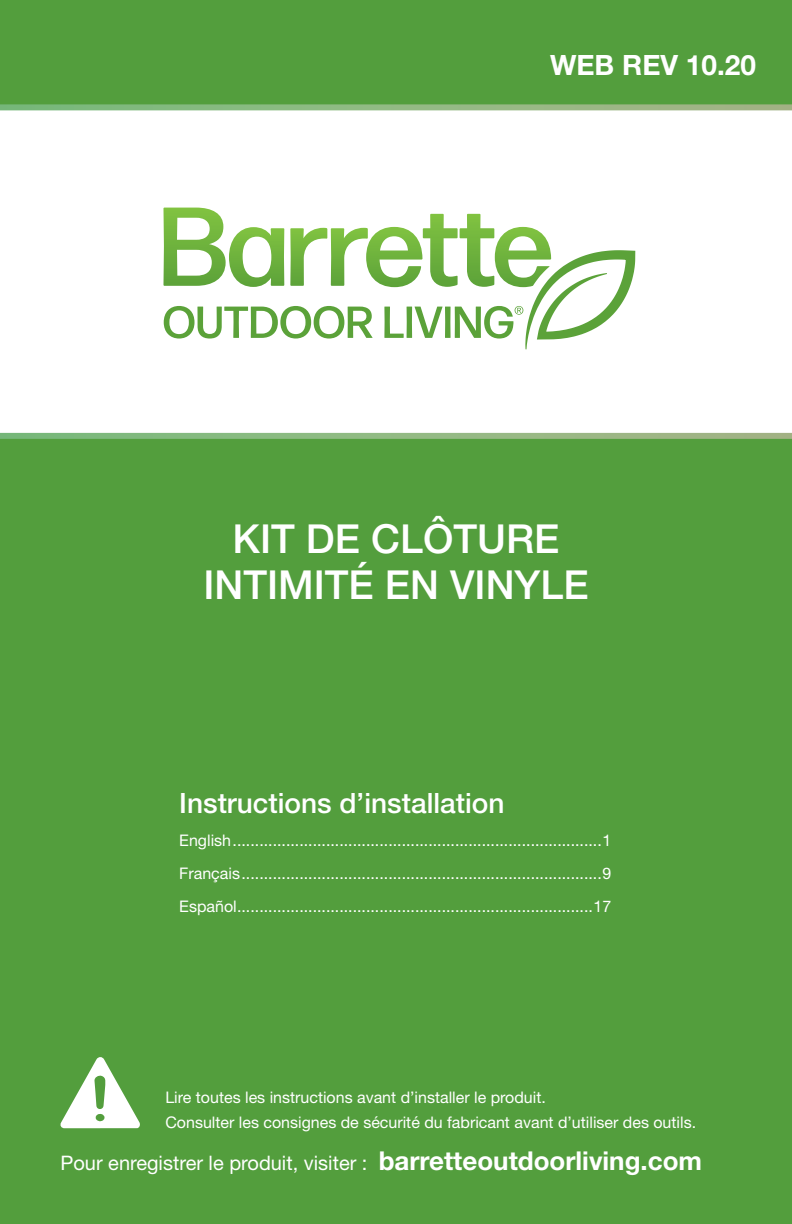
<style>
.page{position:relative;width:792px;height:1224px;background:#fff}
.page>*{position:absolute;margin:0;border:0;box-sizing:border-box;transform-origin:0 0}
.Headline{font:500 40px/46px "Helvetica Neue LT Std";color:#fff;text-align:center}
.t1{font:500 28px "Helvetica Neue LT Std";color:#fff}
.t2{font:700 28px "Helvetica Neue LT Std";color:#fff}
.t3{font:20px "Helvetica Neue LT Std";color:#fff}
.Body_Copy{font:16px "Helvetica Neue LT Std";color:#fff}
.s1{font-weight:700;font-size:26px}
</style>
<div class="page">
<div style="left:0;top:0;width:792px;height:104px;background:#539e3d"></div>
<div style="left:0;top:439px;width:792px;height:785px;background:#539e3d"></div>
<svg style="left:163px;top:208px;width:472px;height:141px"></svg>
<svg style="left:0;top:433px;width:792px;height:6px;background:#8eb780"></svg>
<svg style="left:0;top:104px;width:792px;height:6px;background:#8bb67d"></svg>
<svg style="left:60px;top:1057px;width:80px;height:71px"></svg>
<p class="t2" style="left:550px;top:47px;width:207px">WEB REV 10.20</p>
<p class="Headline" style="left:203px;top:515px;width:387px">KIT DE CLÔTURE<br>INTIMITÉ EN VINYLE</p>
<p class="t1" style="left:179px;top:787px;width:327px">Instructions d’installation</p>
<p class="Body_Copy" style="left:179px;top:831px;width:433px">English...................................................................................1</p>
<p class="Body_Copy" style="left:179px;top:864px;width:433px">Français.................................................................................9</p>
<p class="Body_Copy" style="left:179px;top:897px;width:433px">Español................................................................................17</p>
<p class="Body_Copy" style="left:165px;top:1088px;width:382px">Lire toutes les instructions avant d’installer le produit.</p>
<p class="Body_Copy" style="left:165px;top:1113px;width:532px">Consulter les consignes de sécurité du fabricant avant d’utiliser des outils.</p>
<p class="t3" style="left:60px;top:1151px;width:643px">Pour enregistrer le produit, visiter : <span class="s1">barretteoutdoorliving.com</span></p>
</div>
